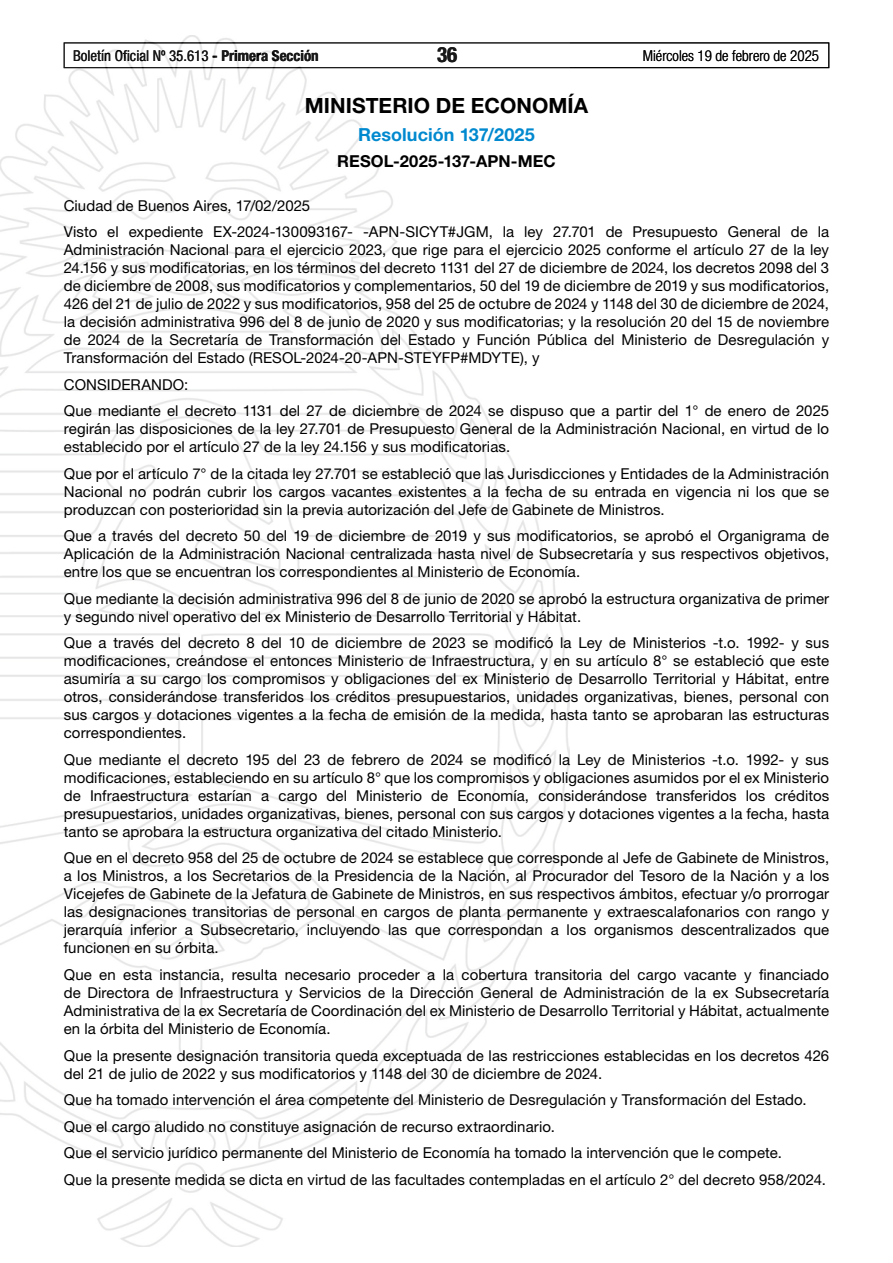
<style>
.page{position:relative;width:893px;height:1263px;background:#fff}
.page>*{position:absolute;margin:0;border:0;box-sizing:border-box;transform-origin:0 0}
.t1{font:700 21px "Helvetica Neue LT Std";color:#000}
.t2{font:700 condensed 21px "Helvetica Neue LT Std";color:#000}
.t3{font:700 18px "Helvetica Neue LT Std";letter-spacing:.005em;color:#0089cf}
.t4{font:700 16.5px "Helvetica Neue LT Std";letter-spacing:.005em;color:#000}
.t5{font:15px/18px "Helvetica Neue LT Std";letter-spacing:.005em;color:#000;text-align:justify}
.t6{font:condensed 15px "Helvetica Neue LT Std";color:#000}
.t7{font:300 condensed 15px "Helvetica Neue LT Std";color:#000}
.s1{font-weight:700}
</style>
<div class="page">
<div style="left:64px;top:43px;width:765px;height:25px;border:1px solid #000"></div>
<img style="left:0;top:35px;width:569px;height:1211px">
<p class="t6" style="left:73px;top:47px;width:247px">Boletín Oficial Nº 35.613 <span class="s1">- Primera Sección</span></p>
<h1 class="t2" style="left:437px;top:42px;width:22px">36</h1>
<p class="t7" style="left:643px;top:47px;width:178px">Miércoles 19 de febrero de 2025</p>
<h1 class="t1" style="left:305px;top:92px;width:285px">MINISTERIO DE ECONOMÍA</h1>
<p class="t3" style="left:358px;top:123px;width:178px">Resolución 137/2025</p>
<p class="t4" style="left:337px;top:151px;width:220px">RESOL-2025-137-APN-MEC</p>
<p class="t5" style="left:64px;top:192px;width:767px;line-height:26.5px">Ciudad de Buenos Aires, 17/02/2025<br>Visto el expediente EX-2024-130093167- -APN-SICYT#JGM, la ley 27.701 de Presupuesto General de la</p>
<p class="t5" style="left:64px;top:241px;width:767px">Administración Nacional para el ejercicio 2023, que rige para el ejercicio 2025 conforme el artículo 27 de la ley 24.156 y sus modificatorias, en los términos del decreto 1131 del 27 de diciembre de 2024, los decretos 2098 del 3 de diciembre de 2008, sus modificatorios y complementarios, 50 del 19 de diciembre de 2019 y sus modificatorios, 426 del 21 de julio de 2022 y sus modificatorios, 958 del 25 de octubre de 2024 y 1148 del 30 de diciembre de 2024, la decisión administrativa 996 del 8 de junio de 2020 y sus modificatorias; y la resolución 20 del 15 de noviembre de 2024 de la Secretaría de Transformación del Estado y Función Pública del Ministerio de Desregulación y Transformación del Estado (RESOL-2024-20-APN-STEYFP#MDYTE), y</p>
<p class="t5" style="left:64px;top:371px;width:767px;line-height:26.5px">CONSIDERANDO:<br>Que mediante el decreto 1131 del 27 de diciembre de 2024 se dispuso que a partir del 1° de enero de 2025</p>
<p class="t5" style="left:64px;top:420px;width:767px">regirán las disposiciones de la ley 27.701 de Presupuesto General de la Administración Nacional, en virtud de lo establecido por el artículo 27 de la ley 24.156 y sus modificatorias.</p>
<p class="t5" style="left:64px;top:464px;width:767px">Que por el artículo 7° de la citada ley 27.701 se estableció que las Jurisdicciones y Entidades de la Administración Nacional no podrán cubrir los cargos vacantes existentes a la fecha de su entrada en vigencia ni los que se produzcan con posterioridad sin la previa autorización del Jefe de Gabinete de Ministros.</p>
<p class="t5" style="left:64px;top:527px;width:767px">Que a través del decreto 50 del 19 de diciembre de 2019 y sus modificatorios, se aprobó el Organigrama de Aplicación de la Administración Nacional centralizada hasta nivel de Subsecretaría y sus respectivos objetivos, entre los que se encuentran los correspondientes al Ministerio de Economía.</p>
<p class="t5" style="left:64px;top:589px;width:767px">Que mediante la decisión administrativa 996 del 8 de junio de 2020 se aprobó la estructura organizativa de primer y segundo nivel operativo del ex Ministerio de Desarrollo Territorial y Hábitat.</p>
<p class="t5" style="left:64px;top:634px;width:767px">Que a través del decreto 8 del 10 de diciembre de 2023 se modificó la Ley de Ministerios -t.o. 1992- y sus modificaciones, creándose el entonces Ministerio de Infraestructura, y en su artículo 8° se estableció que este asumiría a su cargo los compromisos y obligaciones del ex Ministerio de Desarrollo Territorial y Hábitat, entre otros, considerándose transferidos los créditos presupuestarios, unidades organizativas, bienes, personal con sus cargos y dotaciones vigentes a la fecha de emisión de la medida, hasta tanto se aprobaran las estructuras correspondientes.</p>
<p class="t5" style="left:64px;top:750px;width:767px">Que mediante el decreto 195 del 23 de febrero de 2024 se modificó la Ley de Ministerios -t.o. 1992- y sus modificaciones, estableciendo en su artículo 8° que los compromisos y obligaciones asumidos por el ex Ministerio de Infraestructura estarían a cargo del Ministerio de Economía, considerándose transferidos los créditos presupuestarios, unidades organizativas, bienes, personal con sus cargos y dotaciones vigentes a la fecha, hasta tanto se aprobara la estructura organizativa del citado Ministerio.</p>
<p class="t5" style="left:64px;top:849px;width:767px">Que en el decreto 958 del 25 de octubre de 2024 se establece que corresponde al Jefe de Gabinete de Ministros, a los Ministros, a los Secretarios de la Presidencia de la Nación, al Procurador del Tesoro de la Nación y a los Vicejefes de Gabinete de la Jefatura de Gabinete de Ministros, en sus respectivos ámbitos, efectuar y/o prorrogar las designaciones transitorias de personal en cargos de planta permanente y extraescalafonarios con rango y jerarquía inferior a Subsecretario, incluyendo las que correspondan a los organismos descentralizados que funcionen en su órbita.</p>
<p class="t5" style="left:64px;top:965px;width:767px">Que en esta instancia, resulta necesario proceder a la cobertura transitoria del cargo vacante y financiado de Directora de Infraestructura y Servicios de la Dirección General de Administración de la ex Subsecretaría Administrativa de la ex Secretaría de Coordinación del ex Ministerio de Desarrollo Territorial y Hábitat, actualmente en la órbita del Ministerio de Economía.</p>
<p class="t5" style="left:64px;top:1046px;width:767px">Que la presente designación transitoria queda exceptuada de las restricciones establecidas en los decretos 426 del 21 de julio de 2022 y sus modificatorios y 1148 del 30 de diciembre de 2024.</p>
<p class="t5" style="left:64px;top:1086px;width:764px;line-height:26.5px;text-align:left">Que ha tomado intervención el área competente del Ministerio de Desregulación y Transformación del Estado.<br>Que el cargo aludido no constituye asignación de recurso extraordinario.<br>Que el servicio jurídico permanente del Ministerio de Economía ha tomado la intervención que le compete.<br>Que la presente medida se dicta en virtud de las facultades contempladas en el artículo 2° del decreto 958/2024.</p>
</div>
